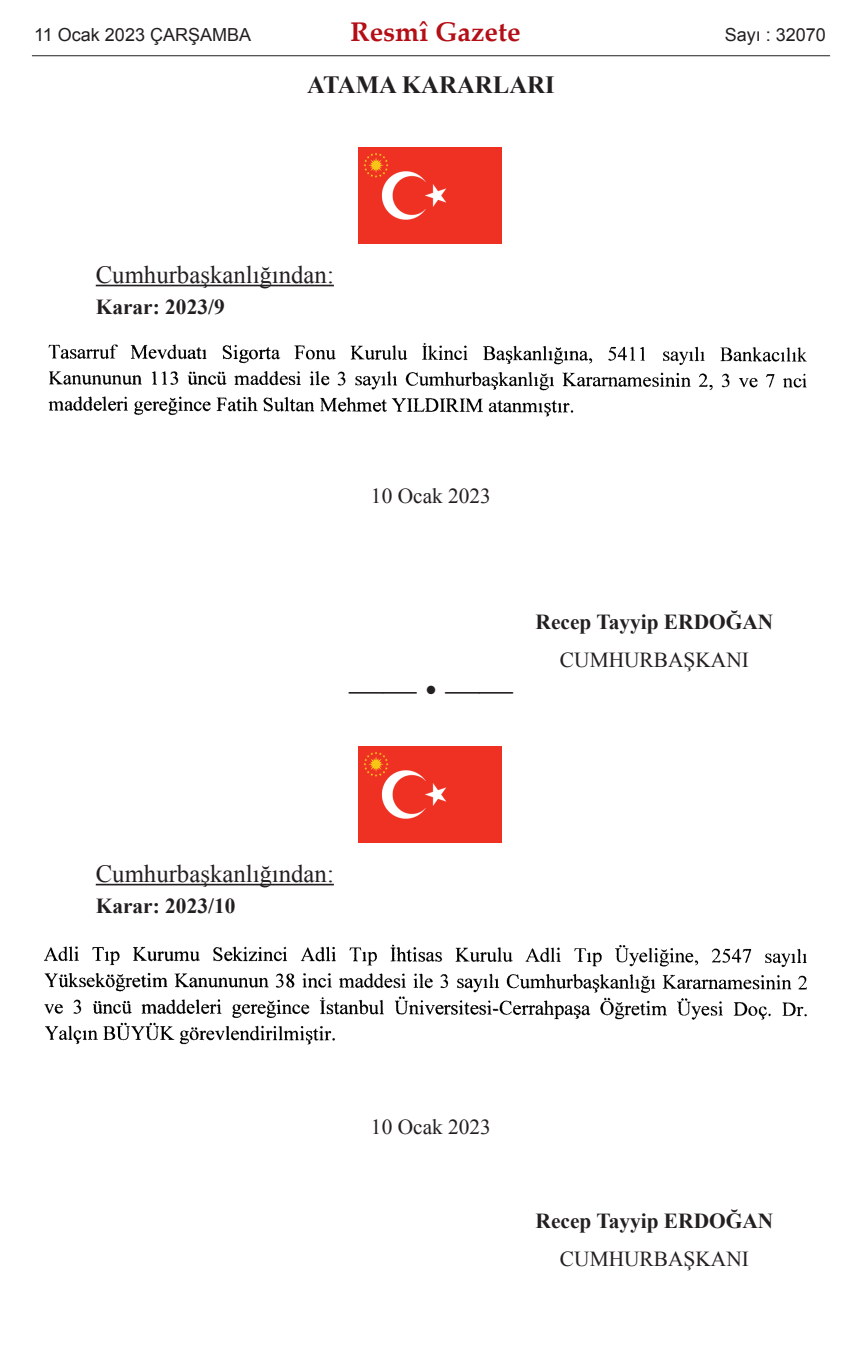
<style>
.page{position:relative;width:862px;height:1365px;background:#fff}
.page>*{position:absolute;margin:0;border:0;box-sizing:border-box;transform-origin:0 0}
.t1{font:33.75px "Times New Roman";color:#231f20}
.t2{font:700 27px "Palatino Linotype";color:#b40e16}
.t3{font:24.75px "Times New Roman";color:#231f20}
.t4{font:700 24.75px "Times New Roman";color:#231f20}
.t5{font:700 21.38px "Times New Roman";color:#231f20}
.t6{font:21.38px "Times New Roman";color:#231f20}
.t7{font:18px "Arial";color:#231f20}
</style>
<div class="page">
<hr style="left:96px;top:285px;width:238px;height:1px;background:#231f20">
<hr style="left:96px;top:884px;width:238px;height:1px;background:#231f20">
<img style="left:358px;top:148px;width:143px;height:95px">
<img style="left:48px;top:343px;width:759px;height:74px">
<img style="left:358px;top:747px;width:143px;height:95px">
<img style="left:44px;top:944px;width:763px;height:101px">
<hr style="left:32px;top:55px;width:797px;height:1px;background:#231f20">
<p class="t7" style="left:34px;top:25px;width:218px">11 Ocak 2023 ÇARŞAMBA</p>
<p class="t2" style="left:350px;top:21px;width:171px">Resmî Gazete</p>
<p class="t7" style="left:724px;top:25px;width:103px">Sayı : 32070</p>
<p class="t4" style="left:307px;top:71px;width:249px">ATAMA KARARLARI</p>
<p class="t3" style="left:96px;top:261px;width:239px">Cumhurbaşkanlığından:</p>
<p class="t5" style="left:96px;top:295px;width:130px">Karar: 2023/9</p>
<p class="t6" style="left:371px;top:484px;width:121px">10 Ocak 2023</p>
<h1 class="t1" style="left:349px;top:671px;width:165px">—— • ——</h1>
<p class="t5" style="left:535px;top:610px;width:239px">Recep Tayyip ERDOĞAN</p>
<p class="t6" style="left:559px;top:648px;width:190px">CUMHURBAŞKANI</p>
<p class="t3" style="left:96px;top:860px;width:239px">Cumhurbaşkanlığından:</p>
<p class="t5" style="left:96px;top:894px;width:141px">Karar: 2023/10</p>
<p class="t6" style="left:371px;top:1115px;width:121px">10 Ocak 2023</p>
<p class="t5" style="left:535px;top:1209px;width:239px">Recep Tayyip ERDOĞAN</p>
<p class="t6" style="left:559px;top:1247px;width:190px">CUMHURBAŞKANI</p>
</div>
